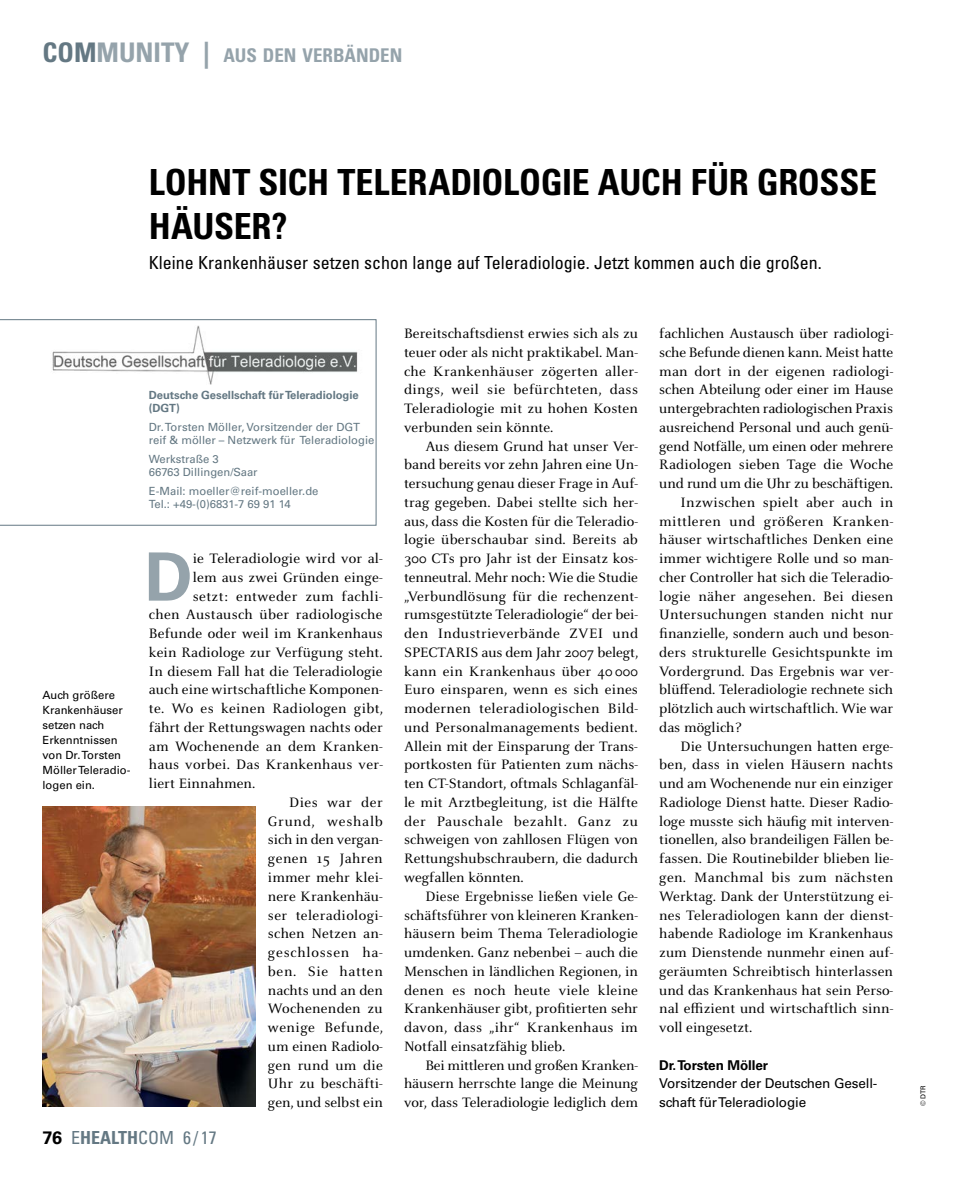
<style>
.page{position:relative;width:957px;height:1191px;background:#fff}
.page>*{position:absolute;margin:0;border:0;box-sizing:border-box;transform-origin:0 0}
.t1{font:700 66.9px "Univers LT Std";color:#95a3ab}
.t2{font:700 condensed 36px/43.2px "Univers LT Std";letter-spacing:-.01em;color:#000}
.t3{font:700 condensed 18.9px "Univers LT Std";color:#95a3ab}
.t4{font:condensed 18px "Univers LT Std";color:#000}
.t5{font:condensed 18px "Univers LT Std";color:#647883}
.t6{font:15px/18.8px "Celeste OT";letter-spacing:.005em;color:#000;text-align:justify}
.t7{font:15px "Celeste OT";letter-spacing:.025em;color:#000}
.t8{font:15px "Celeste OT";letter-spacing:.03em;color:#000}
.t9{font:15px "Celeste OT";letter-spacing:.05em;color:#000}
.t10{font:15px "Celeste OT";letter-spacing:.045em;color:#000}
.t11{font:13.5px/18.8px "Univers LT Std";letter-spacing:-.01em;color:#000}
.t12{font:700 13.5px "Univers LT Std";letter-spacing:-.01em;color:#000}
.t13{font:11.25px/12.8px "Univers LT Std";color:#647883}
.t14{font:11.25px/15px "Univers LT Std";color:#000}
.t15{font:700 11.25px/12.8px "Univers LT Std";letter-spacing:-.005em;color:#647883}
.t16{font:6.75px "Univers LT Std";color:#000}
.s1{font-size:27px;color:#647883}
.s2{font-size:27px}
.s3{font-weight:700;font-stretch:normal;color:#000}
.s4{font-weight:700}
</style>
<div class="page">
<svg style="left:0;top:319px;width:376px;height:206px"></svg>
<img style="left:43px;top:807px;width:212px;height:299px">
<img style="left:45px;top:326px;width:321px;height:58px">
<p class="t3" style="left:43px;top:44px;width:361px"><span class="s1">COM</span><span class="s2">MUNITY |</span> AUS DEN VERBÄNDEN</p>
<h2 class="t2" style="left:149px;top:161px;width:730px">LOHNT SICH TELERADIOLOGIE AUCH FÜR GROSSE<br>HÄUSER?</h2>
<p class="t4" style="left:149px;top:251px;width:674px">Kleine Krankenhäuser setzen schon lange auf Teleradiologie. Jetzt kommen auch die großen.</p>
<p class="t14" style="left:43px;top:687px;width:89px">Auch größere<br>Krankenhäuser setzen nach<br>Erkenntnissen von Dr. Torsten<br>Möller Teleradio&shy;logen ein.</p>
<p class="t15" style="left:149px;top:389px;width:211px">Deutsche Gesellschaft für Teleradiologie (DGT)</p>
<p class="t13" style="left:149px;top:421px;width:227px">Dr. Torsten Möller, Vorsitzender der DGT reif &amp; möller – Netzwerk für Teleradiologie</p>
<p class="t13" style="left:149px;top:453px;width:110px">Werkstraße 3<br>66763 Dillingen/Saar</p>
<p class="t13" style="left:149px;top:484px;width:171px">E-Mail: moeller@reif-moeller.de<br>Tel.: +49-(0)6831-7 69 91 14</p>
<h1 class="t1" style="left:144px;top:538px;width:50px">D</h1>
<p class="t6" style="left:193px;top:549px;width:191px">ie Teleradiologie wird vor al-</p>
<p class="t6" style="left:193px;top:568px;width:191px">lem aus zwei Gründen einge-</p>
<p class="t7" style="left:193px;top:587px;width:191px">setzt: entweder zum fachli-</p>
<p class="t6" style="left:149px;top:605px;width:235px">chen Austausch über radiologische</p>
<p class="t6" style="left:149px;top:624px;width:235px">Befunde oder weil im Krankenhaus</p>
<p class="t6" style="left:149px;top:643px;width:235px">kein Radiologe zur Verfügung steht.</p>
<p class="t6" style="left:149px;top:661px;width:235px">In diesem Fall hat die Teleradiologie</p>
<p class="t6" style="left:149px;top:680px;width:235px">auch eine wirtschaftliche Komponen-</p>
<p class="t7" style="left:149px;top:699px;width:236px">te. Wo es keinen Radiologen gibt,</p>
<p class="t6" style="left:149px;top:718px;width:235px">fährt der Rettungswagen nachts oder</p>
<p class="t6" style="left:149px;top:736px;width:235px">am Wochenende an dem Kranken-</p>
<p class="t6" style="left:149px;top:755px;width:235px">haus vorbei. Das Krankenhaus ver-</p>
<p class="t6" style="left:149px;top:774px;width:108px">liert Einnahmen.</p>
<p class="t8" style="left:289px;top:793px;width:95px">Dies war der</p>
<p class="t9" style="left:268px;top:812px;width:116px">Grund, weshalb</p>
<p class="t6" style="left:268px;top:830px;width:116px">sich in den vergan-</p>
<p class="t8" style="left:268px;top:849px;width:116px">genen 15 Jahren</p>
<p class="t6" style="left:268px;top:868px;width:116px">immer mehr klei-</p>
<p class="t6" style="left:268px;top:886px;width:116px">nere Krankenhäu-</p>
<p class="t7" style="left:268px;top:906px;width:116px">ser teleradiologi-</p>
<p class="t6" style="left:268px;top:924px;width:116px">schen Netzen an-</p>
<p class="t9" style="left:268px;top:943px;width:116px">geschlossen ha-</p>
<p class="t10" style="left:268px;top:962px;width:116px">ben. Sie hatten</p>
<p class="t6" style="left:268px;top:980px;width:116px">nachts und an den</p>
<p class="t6" style="left:268px;top:999px;width:116px">Wochenenden zu</p>
<p class="t8" style="left:268px;top:1018px;width:117px">wenige Befunde,</p>
<p class="t6" style="left:268px;top:1036px;width:116px">um einen Radiolo-</p>
<p class="t6" style="left:268px;top:1055px;width:116px">gen rund um die</p>
<p class="t6" style="left:268px;top:1074px;width:116px">Uhr zu beschäfti-</p>
<p class="t6" style="left:268px;top:1093px;width:116px">gen, und selbst ein</p>
<p class="t6" style="left:404px;top:324px;width:236px">Bereitschaftsdienst erwies sich als zu teuer oder als nicht praktikabel. Man&shy;che Krankenhäuser zögerten aller&shy;dings, weil sie befürchteten, dass Teleradiologie mit zu hohen Kosten verbunden sein könnte.</p>
<p class="t6" style="left:404px;top:436px;width:236px;text-indent:21px">Aus diesem Grund hat unser Ver&shy;band bereits vor zehn Jahren eine Un&shy;tersuchung genau dieser Frage in Auf&shy;trag gegeben. Dabei stellte sich her&shy;aus, dass die Kosten für die Teleradio&shy;logie überschaubar sind. Bereits ab 300 CTs pro Jahr ist der Einsatz kos&shy;tenneutral. Mehr noch: Wie die Studie „Verbundlösung für die rechenzent&shy;rumsgestützte Teleradiologie“ der bei&shy;den Industrieverbände ZVEI und SPECTARIS aus dem Jahr 2007 belegt, kann ein Krankenhaus über 40 000<br>Euro einsparen, wenn es sich eines modernen teleradiologischen Bild&shy;und Personalmanagements bedient.<br>Allein mit der Einsparung der Trans&shy;portkosten für Patienten zum nächs&shy;ten CT-Standort, oftmals Schlaganfäl&shy;le mit Arztbegleitung, ist die Hälfte der Pauschale bezahlt. Ganz zu schweigen von zahllosen Flügen von Rettungshubschraubern, die dadurch wegfallen könnten.</p>
<p class="t6" style="left:404px;top:886px;width:235px;text-indent:21px">Diese Ergebnisse ließen viele Ge&shy;schäftsführer von kleineren Kranken&shy;häusern beim Thema Teleradiologie umdenken. Ganz nebenbei – auch die Menschen in ländlichen Regionen, in denen es noch heute viele kleine Krankenhäuser gibt, profitierten sehr davon, dass „ihr“ Krankenhaus im Notfall einsatzfähig blieb.</p>
<p class="t6" style="left:404px;top:1055px;width:235px;text-indent:21px">Bei mittleren und großen Kranken&shy;häusern herrschte lange die Meinung vor, dass Teleradiologie lediglich dem</p>
<p class="t6" style="left:659px;top:324px;width:235px">fachlichen Austausch über radiologi-</p>
<p class="t6" style="left:659px;top:343px;width:235px">sche Befunde dienen kann. Meist hatte</p>
<p class="t6" style="left:659px;top:361px;width:235px">man dort in der eigenen radiologi-</p>
<p class="t6" style="left:659px;top:380px;width:235px">schen Abteilung oder einer im Hause</p>
<p class="t6" style="left:659px;top:399px;width:235px">untergebrachten radiologischen Praxis</p>
<p class="t6" style="left:659px;top:418px;width:235px">ausreichend Personal und auch genü-</p>
<p class="t6" style="left:659px;top:436px;width:235px">gend Notfälle, um einen oder mehrere</p>
<p class="t6" style="left:659px;top:455px;width:235px">Radiologen sieben Tage die Woche</p>
<p class="t6" style="left:659px;top:474px;width:235px">und rund um die Uhr zu beschäftigen.</p>
<p class="t6" style="left:680px;top:493px;width:214px">Inzwischen spielt aber auch in</p>
<p class="t8" style="left:659px;top:512px;width:235px">mittleren und größeren Kranken-</p>
<p class="t6" style="left:659px;top:530px;width:235px">häuser wirtschaftliches Denken eine</p>
<p class="t6" style="left:659px;top:549px;width:235px">immer wichtigere Rolle und so man-</p>
<p class="t6" style="left:659px;top:568px;width:235px">cher Controller hat sich die Teleradio-</p>
<p class="t6" style="left:659px;top:586px;width:236px">logie näher angesehen. Bei diesen</p>
<p class="t6" style="left:659px;top:605px;width:235px">Untersuchungen standen nicht nur</p>
<p class="t6" style="left:659px;top:624px;width:236px">finanzielle, sondern auch und beson-</p>
<p class="t6" style="left:659px;top:643px;width:235px">ders strukturelle Gesichtspunkte im</p>
<p class="t6" style="left:659px;top:661px;width:235px">Vordergrund. Das Ergebnis war ver-</p>
<p class="t6" style="left:659px;top:680px;width:235px">blüffend. Teleradiologie rechnete sich</p>
<p class="t6" style="left:659px;top:699px;width:235px">plötzlich auch wirtschaftlich. Wie war</p>
<p class="t6" style="left:659px;top:718px;width:84px">das möglich?</p>
<p class="t6" style="left:680px;top:736px;width:214px">Die Untersuchungen hatten erge-</p>
<p class="t6" style="left:659px;top:755px;width:235px">ben, dass in vielen Häusern nachts</p>
<p class="t6" style="left:659px;top:774px;width:235px">und am Wochenende nur ein einziger</p>
<p class="t6" style="left:659px;top:793px;width:235px">Radiologe Dienst hatte. Dieser Radio-</p>
<p class="t6" style="left:659px;top:811px;width:235px">loge musste sich häufig mit interven-</p>
<p class="t6" style="left:659px;top:830px;width:235px">tionellen, also brandeiligen Fällen be-</p>
<p class="t6" style="left:659px;top:849px;width:235px">fassen. Die Routinebilder blieben lie-</p>
<p class="t7" style="left:659px;top:868px;width:235px">gen. Manchmal bis zum nächsten</p>
<p class="t6" style="left:659px;top:886px;width:235px">Werktag. Dank der Unterstützung ei-</p>
<p class="t6" style="left:659px;top:905px;width:235px">nes Teleradiologen kann der dienst-</p>
<p class="t6" style="left:659px;top:924px;width:235px">habende Radiologe im Krankenhaus</p>
<p class="t6" style="left:659px;top:943px;width:235px">zum Dienstende nunmehr einen auf-</p>
<p class="t6" style="left:659px;top:961px;width:235px">geräumten Schreibtisch hinterlassen</p>
<p class="t6" style="left:659px;top:980px;width:235px">und das Krankenhaus hat sein Perso-</p>
<p class="t6" style="left:659px;top:999px;width:235px">nal effizient und wirtschaftlich sinn-</p>
<p class="t6" style="left:659px;top:1018px;width:94px">voll eingesetzt.</p>
<p class="t12" style="left:659px;top:1057px;width:110px">Dr. Torsten Möller</p>
<p class="t11" style="left:659px;top:1074px;width:220px">Vorsitzender der Deutschen Gesell&shy;schaft für Teleradiologie</p>
<p class="t5" style="left:43px;top:1126px;width:176px"><span class="s3">76</span> E<span class="s4">HEALTH</span>COM 6 / 17</p>
<p class="t16" style="left:919px;top:1106px;width:22px;rotate:-90deg">© DTR</p>
</div>
